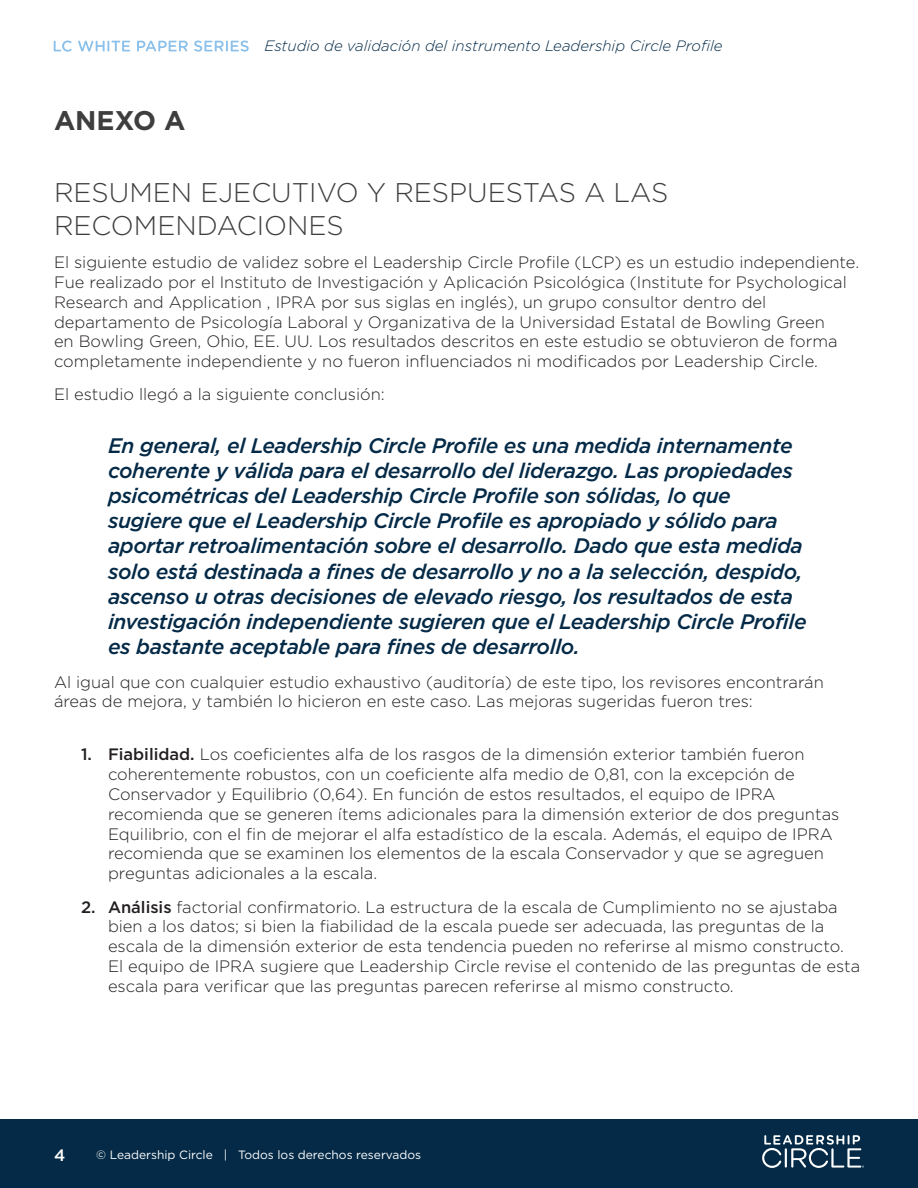
<style>
.page{position:relative;width:918px;height:1188px;background:#fff}
.page>*{position:absolute;margin:0;border:0;box-sizing:border-box;transform-origin:0 0}
.Header_Style_1_2{font:300 27px/32.4px "Gotham";color:#3e3e3f}
.Header_Style_1{font:700 27px "Gotham";color:#3e3e3f}
.t1{font:italic 500 21px/25.2px "Gotham";letter-spacing:-.02em;color:#042a47}
.Paragraph_Style_1{font:300 16.5px/19.8px "Gotham";color:#231f20}
.t2{font:500 16.5px "Gotham";color:#fff}
.t3{font:italic 300 15px "Gotham";color:#042a47}
.t4{font:12px "Gotham";color:#fff}
.s1{font-weight:500}
</style>
<div class="page">
<svg style="left:54px;top:41px;width:18px;height:11px"></svg>
<svg style="left:78px;top:41px;width:52px;height:11px"></svg>
<svg style="left:137px;top:41px;width:51px;height:10px"></svg>
<svg style="left:194px;top:41px;width:55px;height:11px"></svg>
<div style="left:0;top:1119px;width:918px;height:69px;background:#042a47"></div>
<svg style="left:762px;top:1135px;width:102px;height:33px"></svg>
<p class="Header_Style_1" style="left:54px;top:102px;width:133px">ANEXO A</p>
<p class="t3" style="left:265px;top:38px;width:460px">Estudio de validación del instrumento Leadership Circle Profile</p>
<p class="Header_Style_1_2" style="left:54px;top:176px;width:616px">RESUMEN EJECUTIVO Y RESPUESTAS A LAS<br>RECOMENDACIONES</p>
<p class="Paragraph_Style_1" style="left:54px;top:252px;width:807px">El siguiente estudio de validez sobre el Leadership Circle Profile (LCP) es un estudio independiente.<br>Fue realizado por el Instituto de Investigación y Aplicación Psicológica (Institute for Psychological Research and Application , IPRA por sus siglas en inglés), un grupo consultor dentro del departamento de Psicología Laboral y Organizativa de la Universidad Estatal de Bowling Green<br>en Bowling Green, Ohio, EE. UU. Los resultados descritos en este estudio se obtuvieron de forma completamente independiente y no fueron influenciados ni modificados por Leadership Circle.</p>
<p class="Paragraph_Style_1" style="left:54px;top:384px;width:332px">El estudio llegó a la siguiente conclusión:</p>
<p class="t1" style="left:108px;top:433px;width:700px">En general, el Leadership Circle Profile es una medida internamente coherente y válida para el desarrollo del liderazgo. Las propiedades psicométricas del Leadership Circle Profile son sólidas, lo que sugiere que el Leadership Circle Profile es apropiado y sólido para aportar retroalimentación sobre el desarrollo. Dado que esta medida solo está destinada a fines de desarrollo y no a la selección, despido, ascenso u otras decisiones de elevado riesgo, los resultados de esta investigación independiente sugieren que el Leadership Circle Profile es bastante aceptable para fines de desarrollo.</p>
<p class="Paragraph_Style_1" style="left:54px;top:671px;width:771px">Al igual que con cualquier estudio exhaustivo (auditoría) de este tipo, los revisores encontrarán áreas de mejora, y también lo hicieron en este caso. Las mejoras sugeridas fueron tres:</p>
<p class="Paragraph_Style_1" style="left:108px;top:744px;width:733px;text-indent:-27px"><span class="s1">1. Fiabilidad.</span> Los coeficientes alfa de los rasgos de la dimensión exterior también fueron coherentemente robustos, con un coeficiente alfa medio de 0,81, con la excepción de Conservador y Equilibrio (0,64). En función de estos resultados, el equipo de IPRA recomienda que se generen ítems adicionales para la dimensión exterior de dos preguntas Equilibrio, con el fin de mejorar el alfa estadístico de la escala. Además, el equipo de IPRA recomienda que se examinen los elementos de la escala Conservador y que se agreguen preguntas adicionales a la escala.</p>
<p class="Paragraph_Style_1" style="left:108px;top:896px;width:754px;text-indent:-27px"><span class="s1">2. Análisis</span> factorial confirmatorio. La estructura de la escala de Cumplimiento no se ajustaba bien a los datos; si bien la fiabilidad de la escala puede ser adecuada, las preguntas de la escala de la dimensión exterior de esta tendencia pueden no referirse al mismo constructo.<br>El equipo de IPRA sugiere que Leadership Circle revise el contenido de las preguntas de esta escala para verificar que las preguntas parecen referirse al mismo constructo.</p>
<p class="t2" style="left:54px;top:1144px;width:13px">4</p>
<p class="t4" style="left:96px;top:1147px;width:327px">© Leadership Circle | Todos los derechos reservados</p>
</div>
